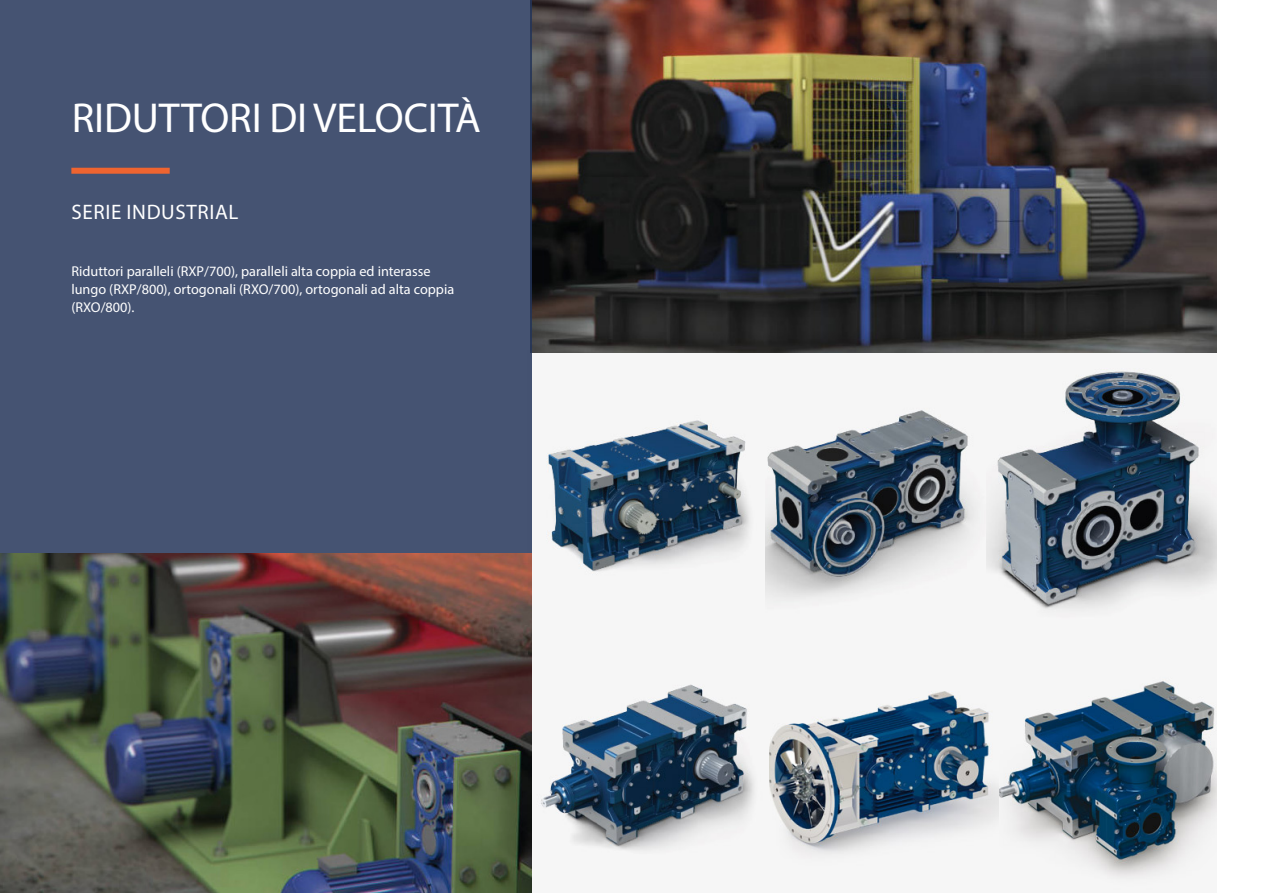
<style>
.page{position:relative;width:1263px;height:893px;background:#fff}
.page>*{position:absolute;margin:0;border:0;box-sizing:border-box;transform-origin:0 0}
.BODY_TITTLE{font:42px "Myriad Pro";letter-spacing:-.005em;color:#fff}
.Title{font:21px "Myriad Pro";letter-spacing:.03em;color:#fff}
.body_text{font:14.25px/18px "Myriad Pro";color:#fff}
</style>
<div class="page">
<img style="left:998px;top:677px;width:219px;height:207px">
<img style="left:769px;top:691px;width:229px;height:172px">
<img style="left:531px;top:630px;width:227px;height:263px">
<img style="left:986px;top:352px;width:231px;height:267px">
<img style="left:765px;top:352px;width:221px;height:258px">
<img style="left:531px;top:352px;width:234px;height:278px">
<img style="left:531px;top:0;width:686px;height:352px">
<img style="left:0;top:553px;width:531px;height:340px">
<div style="left:0;top:0;width:531px;height:553px;background:#455372"></div>
<div style="left:71px;top:168px;width:99px;height:6px;background:#ee6430"></div>
<p class="BODY_TITTLE" style="left:72px;top:92px;width:411px">RIDUTTORI DI VELOCITÀ</p>
<p class="Title" style="left:72px;top:199px;width:168px">SERIE INDUSTRIAL</p>
<p class="body_text" style="left:71px;top:262px;width:384px">Riduttori paralleli (RXP/700), paralleli alta coppia ed interasse lungo (RXP/800), ortogonali (RXO/700), ortogonali ad alta coppia (RXO/800).</p>
</div>
